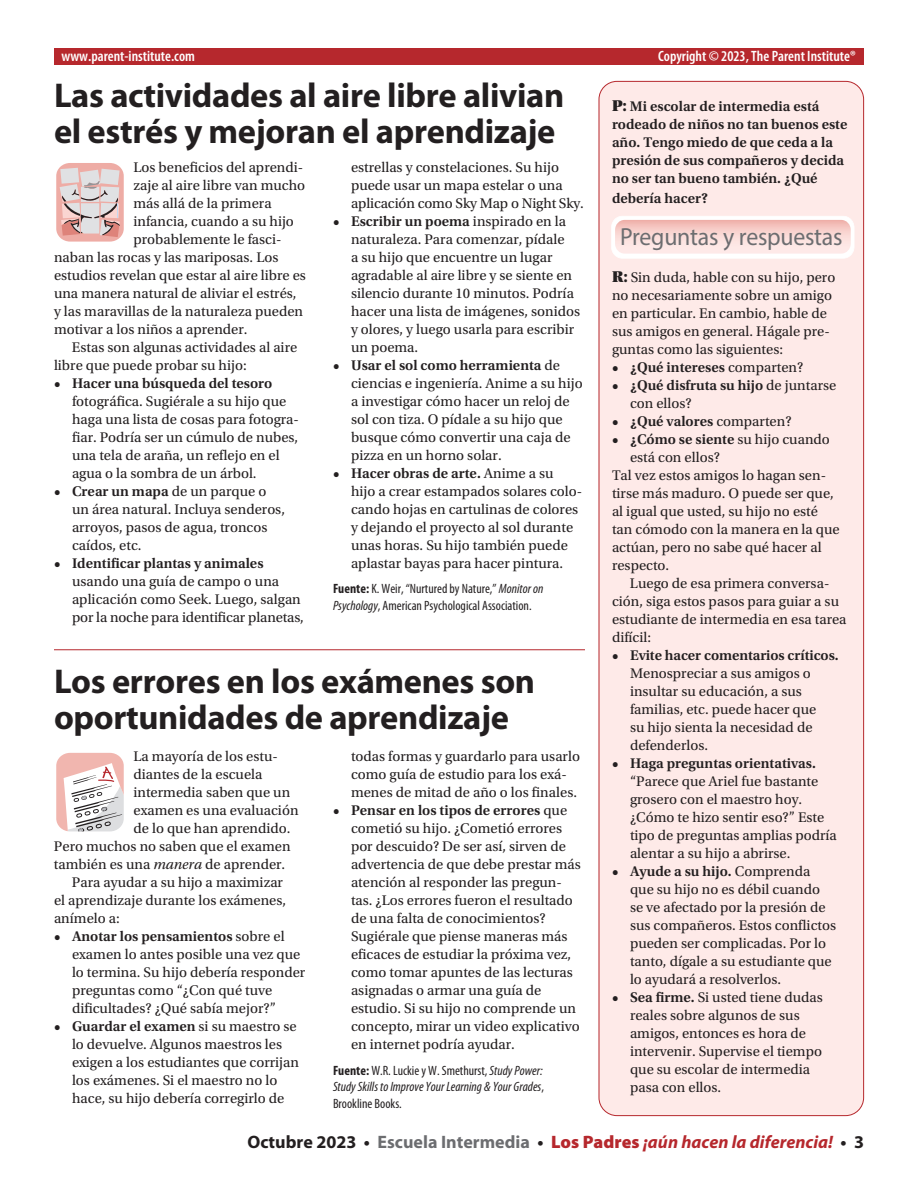
<style>
.page{position:relative;width:918px;height:1188px;background:#fff}
.page>*{position:absolute;margin:0;border:0;box-sizing:border-box;transform-origin:0 0}
.t1{font:700 34.5px/36px "Myriad Pro";letter-spacing:-.01em;color:#231f20}
.t2{font:24.75px "Block Berthold BQ";letter-spacing:-.01em;color:#6c6d70;scale:.96 1}
.t3{font:italic 700 18px "Myriad Pro";color:#b6282d}
.t4{font:600 condensed 15px "Myriad Pro";color:#fff}
.t5{font:14.7px/18px "Utopia Std";color:#231f20}
.t6{font:600 14.7px/18px "Utopia Std";color:#231f20}
.t7{font:italic condensed 13.5px/16.5px "Myriad Pro";color:#231f20;text-align:justify}
.t8{font:condensed 13.5px/16.5px "Myriad Pro";color:#231f20}
.s1{font-weight:600}
.s2{font-weight:700}
.s3{font-style:italic}
.s4{font-weight:700;font-style:normal}
.s5{font-style:normal}
.s6{font-family:"Utopia Std Black Headline";font-weight:400;font-size:16.5px}
.s7{font-family:"Utopia Std Black Headline";font-size:16.5px}
.s8{font-weight:400}
.s9{font-style:normal;color:#231f20}
.s10{font-style:normal;color:#6c6d70}
.s11{font-weight:900;font-style:normal}
</style>
<div class="page">
<svg style="left:56px;top:163px;width:68px;height:79px;background:#ddbebc"></svg>
<svg style="left:56px;top:752px;width:68px;height:80px"></svg>
<div style="left:54px;top:49px;width:810px;height:16px;background:#b6282d"></div>
<hr style="left:54px;top:649px;width:531px;height:1px;background:#b6282d">
<div style="left:599px;top:81px;width:265px;height:1035px;background:#feeae8;border-radius:18px"></div>
<svg style="left:611px;top:216px;width:243px;height:43px"></svg>
<img style="left:615px;top:220px;width:236px;height:34px">
<p class="t4" style="left:62px;top:46px;width:135px">www.parent-institute.com</p>
<p class="t4" style="left:658px;top:46px;width:199px">Copyright © 2023, The Parent Institute®</p>
<h1 class="t1" style="left:54px;top:76px;width:512px">Las actividades al aire libre alivian el estrés y mejoran el aprendizaje</h1>
<p class="t5" style="left:134px;top:158px;width:171px">Los beneficios del aprendi-</p>
<p class="t5" style="left:134px;top:176px;width:173px">zaje al aire libre van mucho</p>
<p class="t5" style="left:134px;top:194px;width:140px">más allá de la primera</p>
<p class="t5" style="left:134px;top:212px;width:162px">infancia, cuando a su hijo</p>
<p class="t5" style="left:134px;top:230px;width:150px">probablemente le fasci-</p>
<p class="t5" style="left:54px;top:248px;width:226px">naban las rocas y las mariposas. Los</p>
<p class="t5" style="left:54px;top:266px;width:253px">estudios revelan que estar al aire libre es</p>
<p class="t5" style="left:54px;top:284px;width:244px">una manera natural de aliviar el estrés,</p>
<p class="t5" style="left:54px;top:302px;width:251px">y las maravillas de la naturaleza pueden</p>
<p class="t5" style="left:54px;top:320px;width:195px">motivar a los niños a aprender.</p>
<p class="t5" style="left:72px;top:338px;width:227px">Estas son algunas actividades al aire</p>
<p class="t5" style="left:54px;top:356px;width:194px">libre que puede probar su hijo:</p>
<p class="t6" style="left:54px;top:374px;width:220px">• Hacer una búsqueda del tesoro</p>
<p class="t5" style="left:72px;top:392px;width:229px">fotográfica. Sugiérale a su hijo que haga una lista de cosas para fotogra&shy;fiar. Podría ser un cúmulo de nubes, una tela de araña, un reflejo en el agua o la sombra de un árbol.</p>
<p class="t5" style="left:72px;top:482px;width:215px;text-indent:-18px"><span class="s1">• Crear un mapa</span> de un parque o un área natural. Incluya senderos, arroyos, pasos de agua, troncos caídos, etc.</p>
<p class="t6" style="left:54px;top:554px;width:211px">• Identificar plantas y animales</p>
<p class="t5" style="left:72px;top:572px;width:233px">usando una guía de campo o una aplicación como Seek. Luego, salgan por la noche para identificar planetas,</p>
<p class="t5" style="left:351px;top:158px;width:234px">estrellas y constelaciones. Su hijo puede usar un mapa estelar o una aplicación como Sky Map o Night Sky.</p>
<p class="t5" style="left:351px;top:212px;width:231px;text-indent:-18px"><span class="s1">• Escribir un poema</span> inspirado en la naturaleza. Para comenzar, pídale<br>a su hijo que encuentre un lugar agradable al aire libre y se siente en silencio durante 10 minutos. Podría hacer una lista de imágenes, sonidos y olores, y luego usarla para escribir un poema.</p>
<p class="t5" style="left:351px;top:356px;width:233px;text-indent:-18px"><span class="s1">• Usar el sol como herramienta</span> de ciencias e ingeniería. Anime a su hijo a investigar cómo hacer un reloj de sol con tiza. O pídale a su hijo que busque cómo convertir una caja de pizza en un horno solar.</p>
<p class="t5" style="left:351px;top:464px;width:233px;text-indent:-18px"><span class="s1">• Hacer obras de arte.</span> Anime a su<br>hijo a crear estampados solares colo&shy;cando hojas en cartulinas de colores y dejando el proyecto al sol durante unas horas. Su hijo también puede aplastar bayas para hacer pintura.</p>
<p class="t8" style="left:333px;top:580px;width:212px"><span class="s2">Fuente:</span> K. Weir, “Nurtured by Nature,” <span class="s3">Monitor on<br>Psychology</span>, American Psychological Association.</p>
<h1 class="t1" style="left:54px;top:663px;width:483px">Los errores en los exámenes son oportunidades de aprendizaje</h1>
<p class="t5" style="left:133px;top:748px;width:146px">La mayoría de los estu-</p>
<p class="t5" style="left:133px;top:766px;width:131px">diantes de la escuela</p>
<p class="t5" style="left:133px;top:784px;width:158px">intermedia saben que un</p>
<p class="t5" style="left:133px;top:802px;width:167px">examen es una evaluación</p>
<p class="t5" style="left:133px;top:820px;width:159px">de lo que han aprendido.</p>
<p class="t5" style="left:54px;top:838px;width:238px">Pero muchos no saben que el examen</p>
<p class="t5" style="left:54px;top:856px;width:233px">también es una <span class="s3">manera</span> de aprender.</p>
<p class="t5" style="left:72px;top:874px;width:213px">Para ayudar a su hijo a maximizar</p>
<p class="t5" style="left:54px;top:892px;width:234px">el aprendizaje durante los exámenes,</p>
<p class="t5" style="left:54px;top:910px;width:67px">anímelo a:</p>
<p class="t5" style="left:72px;top:928px;width:235px;text-indent:-18px"><span class="s1">• Anotar los pensamientos</span> sobre el examen lo antes posible una vez que lo termina. Su hijo debería responder preguntas como “¿Con qué tuve dificultades? ¿Qué sabía mejor?”</p>
<p class="t5" style="left:72px;top:1018px;width:229px;text-indent:-18px"><span class="s1">• Guardar el examen</span> si su maestro se lo devuelve. Algunos maestros les exigen a los estudiantes que corrijan los exámenes. Si el maestro no lo hace, su hijo debería corregirlo de</p>
<p class="t5" style="left:351px;top:748px;width:231px">todas formas y guardarlo para usarlo como guía de estudio para los exá&shy;menes de mitad de año o los finales.</p>
<p class="t5" style="left:351px;top:802px;width:231px;text-indent:-18px"><span class="s1">• Pensar en los tipos de errores</span> que cometió su hijo. ¿Cometió errores por descuido? De ser así, sirven de advertencia de que debe prestar más atención al responder las pregun&shy;tas. ¿Los errores fueron el resultado de una falta de conocimientos?<br>Sugiérale que piense maneras más eficaces de estudiar la próxima vez, como tomar apuntes de las lecturas asignadas o armar una guía de estudio. Si su hijo no comprende un concepto, mirar un video explicativo en internet podría ayudar.</p>
<p class="t7" style="left:333px;top:1062px;width:213px"><span class="s4">Fuente:</span> <span class="s5">W.R. Luckie y W. Smethurst,</span> Study Power:<br>Study Skills to Improve Your Learning &amp; Your Grades<span class="s5">, Brookline Books.</span></p>
<p class="t6" style="left:612px;top:98px;width:237px"><span class="s6">P:</span> Mi escolar de intermedia está rodeado de niños no tan buenos este año. Tengo miedo de que ceda a la presión de sus compañeros y decida no ser tan bueno también. ¿Qué</p>
<p class="t6" style="left:612px;top:189px;width:98px">debería hacer?</p>
<h2 class="t2" style="left:620px;top:222px;width:233px">Preguntas y respuestas</h2>
<p class="t5" style="left:612px;top:269px;width:225px"><span class="s7">R:</span> Sin duda, hable con su hijo, pero no necesariamente sobre un amigo en particular. En cambio, hable de sus amigos en general. Hágale pre&shy;guntas como las siguientes:</p>
<p class="t6" style="left:612px;top:359px;width:193px">• ¿Qué intereses <span class="s8">comparten?</span></p>
<p class="t6" style="left:630px;top:377px;width:208px;text-indent:-18px">• ¿Qué disfruta su hijo <span class="s8">de juntarse con ellos?</span></p>
<p class="t6" style="left:612px;top:413px;width:181px">• ¿Qué valores <span class="s8">comparten?</span></p>
<p class="t6" style="left:612px;top:431px;width:219px">• ¿Cómo se siente <span class="s8">su hijo cuando</span></p>
<p class="t5" style="left:630px;top:449px;width:91px">está con ellos?</p>
<p class="t5" style="left:612px;top:467px;width:216px">Tal vez estos amigos lo hagan sen-</p>
<p class="t5" style="left:612px;top:485px;width:223px">tirse más maduro. O puede ser que,</p>
<p class="t5" style="left:612px;top:503px;width:208px">al igual que usted, su hijo no esté</p>
<p class="t5" style="left:612px;top:521px;width:229px">tan cómodo con la manera en la que</p>
<p class="t5" style="left:612px;top:539px;width:211px">actúan, pero no sabe qué hacer al</p>
<p class="t5" style="left:612px;top:557px;width:59px">respecto.</p>
<p class="t5" style="left:630px;top:575px;width:201px">Luego de esa primera conversa-</p>
<p class="t5" style="left:612px;top:593px;width:229px">ción, siga estos pasos para guiar a su</p>
<p class="t5" style="left:612px;top:611px;width:236px">estudiante de intermedia en esa tarea</p>
<p class="t5" style="left:612px;top:629px;width:41px">difícil:</p>
<p class="t6" style="left:612px;top:647px;width:228px">• Evite hacer comentarios críticos.</p>
<p class="t5" style="left:630px;top:665px;width:188px">Menospreciar a sus amigos o insultar su educación, a sus familias, etc. puede hacer que su hijo sienta la necesidad de defenderlos.</p>
<p class="t6" style="left:612px;top:755px;width:205px">• Haga preguntas orientativas.</p>
<p class="t5" style="left:630px;top:773px;width:208px">“Parece que Ariel fue bastante grosero con el maestro hoy. ¿Cómo te hizo sentir eso?” Este tipo de preguntas amplias podría alentar a su hijo a abrirse.</p>
<p class="t5" style="left:630px;top:863px;width:208px;text-indent:-18px"><span class="s1">• Ayude a su hijo.</span> Comprenda que su hijo no es débil cuando se ve afectado por la presión de sus compañeros. Estos conflictos pueden ser complicadas. Por lo tanto, dígale a su estudiante que lo ayudará a resolverlos.</p>
<p class="t5" style="left:630px;top:989px;width:195px;text-indent:-18px"><span class="s1">• Sea firme.</span> Si usted tiene dudas reales sobre algunos de sus amigos, entonces es hora de intervenir. Supervise el tiempo que su escolar de intermedia pasa con ellos.</p>
<p class="t3" style="left:248px;top:1130px;width:618px"><span class="s9">Octubre 2023 •</span> <span class="s10">Escuela Intermedia</span> <span class="s9">•</span> <span class="s11">Los Padres</span> ¡aún hacen la diferencia! <span class="s9">• 3</span></p>
</div>
